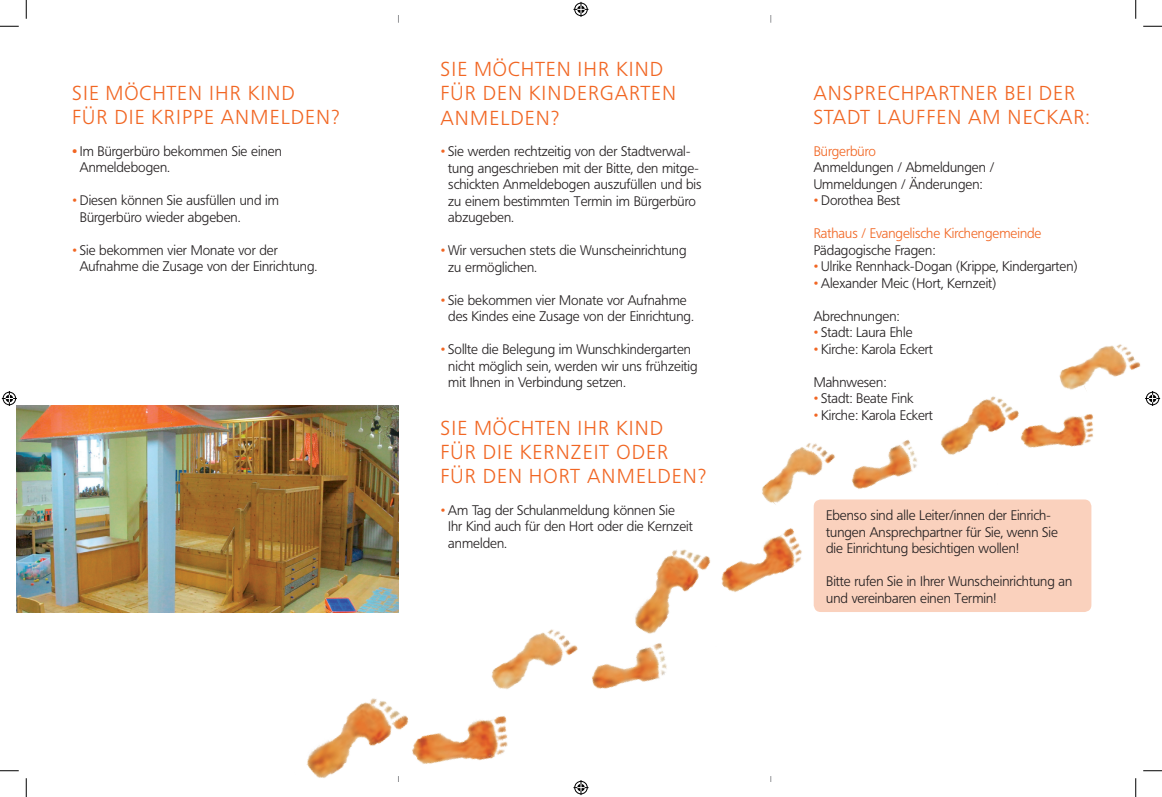
<style>
.page{position:relative;width:1162px;height:797px;background:#fff}
.page>*{position:absolute;margin:0;border:0;box-sizing:border-box;transform-origin:0 0}
.t1{font:300 20px/24px "Frutiger BQ";letter-spacing:.07em;color:#f16623}
.t2{font:300 20px "Frutiger BQ";letter-spacing:.09em;color:#f16623}
.t3{font:300 13.75px/16.5px "Frutiger BQ";color:#231f20}
.t4{font:300 13.75px "Frutiger BQ";color:#f16623}
.s1{font-weight:700;color:#f16623}
.s2{color:#f16623}
</style>
<div class="page">
<img style="left:306px;top:563px;width:310px;height:215px">
<img style="left:603px;top:549px;width:199px;height:137px">
<img style="left:742px;top:440px;width:175px;height:113px">
<img style="left:940px;top:396px;width:151px;height:107px">
<img style="left:1049px;top:344px;width:92px;height:102px">
<div style="left:813px;top:499px;width:278px;height:113px;background:#fad1bd;border-radius:7px"></div>
<img style="left:17px;top:405px;width:381px;height:208px">
<svg style="left:0;top:25px;width:19px;height:2px"></svg>
<svg style="left:1143px;top:25px;width:19px;height:2px"></svg>
<svg style="left:0;top:770px;width:19px;height:1px"></svg>
<svg style="left:1143px;top:770px;width:19px;height:1px"></svg>
<svg style="left:25px;top:0;width:2px;height:19px"></svg>
<svg style="left:25px;top:778px;width:2px;height:19px"></svg>
<svg style="left:1135px;top:0;width:1px;height:19px"></svg>
<svg style="left:1135px;top:778px;width:1px;height:19px"></svg>
<svg style="left:573px;top:2px;width:15px;height:15px"></svg>
<svg style="left:573px;top:780px;width:15px;height:15px"></svg>
<svg style="left:2px;top:391px;width:15px;height:15px"></svg>
<svg style="left:1145px;top:391px;width:15px;height:15px"></svg>
<p class="t2" style="left:72px;top:82px;width:224px">SIE MÖCHTEN IHR KIND</p>
<p class="t1" style="left:72px;top:106px;width:269px">FÜR DIE KRIPPE ANMELDEN?</p>
<p class="t3" style="left:72px;top:143px;width:211px"><span class="s1">•</span> Im Bürgerbüro bekommen Sie einen</p>
<p class="t3" style="left:80px;top:159px;width:91px">Anmeldebogen.</p>
<p class="t3" style="left:72px;top:192px;width:208px"><span class="s2">•</span> Diesen können Sie ausfüllen und im</p>
<p class="t3" style="left:80px;top:209px;width:162px">Bürgerbüro wieder abgeben.</p>
<p class="t3" style="left:72px;top:242px;width:207px"><span class="s2">•</span> Sie bekommen vier Monate vor der</p>
<p class="t3" style="left:80px;top:258px;width:239px">Aufnahme die Zusage von der Einrichtung.</p>
<p class="t2" style="left:441px;top:58px;width:224px">SIE MÖCHTEN IHR KIND</p>
<p class="t1" style="left:441px;top:82px;width:236px">FÜR DEN KINDERGARTEN</p>
<p class="t2" style="left:441px;top:106px;width:120px">ANMELDEN?</p>
<p class="t3" style="left:441px;top:143px;width:251px"><span class="s2">•</span> Sie werden rechtzeitig von der Stadtverwal-</p>
<p class="t3" style="left:448px;top:160px;width:252px">tung angeschrieben mit der Bitte, den mitge-</p>
<p class="t3" style="left:448px;top:176px;width:255px">schickten Anmeldebogen auszufüllen und bis</p>
<p class="t3" style="left:448px;top:193px;width:249px">zu einem bestimmten Termin im Bürgerbüro abzugeben.</p>
<p class="t3" style="left:441px;top:242px;width:247px"><span class="s2">•</span> Wir versuchen stets die Wunscheinrichtung</p>
<p class="t3" style="left:448px;top:259px;width:90px">zu ermöglichen.</p>
<p class="t3" style="left:441px;top:292px;width:247px"><span class="s2">•</span> Sie bekommen vier Monate vor Aufnahme</p>
<p class="t3" style="left:448px;top:308px;width:247px">des Kindes eine Zusage von der Einrichtung.</p>
<p class="t3" style="left:441px;top:341px;width:252px"><span class="s2">•</span> Sollte die Belegung im Wunschkindergarten</p>
<p class="t3" style="left:448px;top:358px;width:251px">nicht möglich sein, werden wir uns frühzeitig</p>
<p class="t3" style="left:448px;top:374px;width:179px">mit Ihnen in Verbindung setzen.</p>
<p class="t2" style="left:441px;top:416px;width:224px">SIE MÖCHTEN IHR KIND</p>
<p class="t2" style="left:441px;top:440px;width:229px">FÜR DIE KERNZEIT ODER</p>
<p class="t1" style="left:441px;top:464px;width:267px">FÜR DEN HORT ANMELDEN?</p>
<p class="t3" style="left:441px;top:502px;width:236px"><span class="s2">•</span> Am Tag der Schulanmeldung können Sie</p>
<p class="t3" style="left:448px;top:518px;width:246px">Ihr Kind auch für den Hort oder die Kernzeit</p>
<p class="t3" style="left:448px;top:535px;width:60px">anmelden.</p>
<p class="t1" style="left:813px;top:82px;width:277px">ANSPRECHPARTNER BEI DER<br>STADT LAUFFEN AM NECKAR:</p>
<p class="t4" style="left:813px;top:143px;width:64px">Bürgerbüro</p>
<p class="t3" style="left:813px;top:159px;width:182px">Anmeldungen / Abmeldungen /</p>
<p class="t3" style="left:813px;top:176px;width:170px">Ummeldungen / Änderungen:</p>
<p class="t3" style="left:813px;top:192px;width:88px"><span class="s2">•</span> Dorothea Best</p>
<p class="t4" style="left:813px;top:225px;width:229px">Rathaus / Evangelische Kirchengemeinde</p>
<p class="t3" style="left:813px;top:242px;width:123px">Pädagogische Fragen:</p>
<p class="t3" style="left:813px;top:258px;width:265px"><span class="s2">•</span> Ulrike Rennhack-Dogan (Krippe, Kindergarten)</p>
<p class="t3" style="left:813px;top:275px;width:184px"><span class="s2">•</span> Alexander Meic (Hort, Kernzeit)</p>
<p class="t3" style="left:813px;top:308px;width:87px">Abrechnungen:</p>
<p class="t3" style="left:813px;top:324px;width:100px"><span class="s2">•</span> Stadt: Laura Ehle</p>
<p class="t3" style="left:813px;top:341px;width:121px"><span class="s2">•</span> Kirche: Karola Eckert</p>
<p class="t3" style="left:813px;top:374px;width:74px">Mahnwesen:</p>
<p class="t3" style="left:813px;top:390px;width:101px"><span class="s2">•</span> Stadt: Beate Fink</p>
<p class="t3" style="left:813px;top:407px;width:121px"><span class="s2">•</span> Kirche: Karola Eckert</p>
<p class="t3" style="left:826px;top:507px;width:226px">Ebenso sind alle Leiter/innen der Einrich-</p>
<p class="t3" style="left:826px;top:524px;width:233px">tungen Ansprechpartner für Sie, wenn Sie</p>
<p class="t3" style="left:826px;top:540px;width:194px">die Einrichtung besichtigen wollen!</p>
<p class="t3" style="left:826px;top:573px;width:248px">Bitte rufen Sie in Ihrer Wunscheinrichtung an und vereinbaren einen Termin!</p>
</div>
